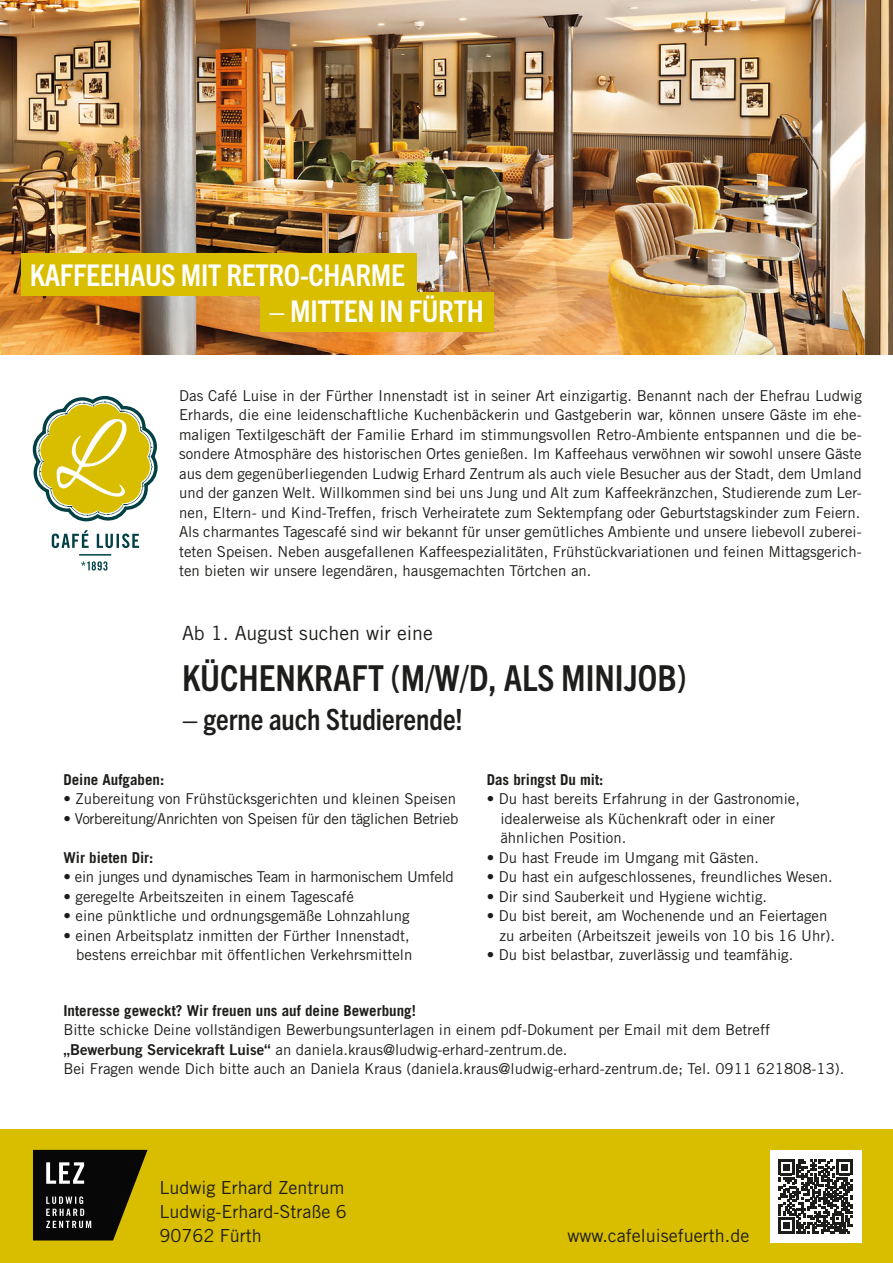
<style>
.page{position:relative;width:893px;height:1263px;background:#fff}
.page>*{position:absolute;margin:0;border:0;box-sizing:border-box;transform-origin:0 0}
.t1{font:700 condensed 35.85px "Trade Gothic Next LT Pro";color:#1d1d1b}
.t2{font:700 condensed 30px "Trade Gothic Next LT Pro";letter-spacing:-.01em;color:#fff}
.t3{font:700 condensed 29.4px "Trade Gothic Next LT Pro";color:#1d1d1b}
.t4{font:19.5px "Trade Gothic LT Std";color:#1d1d1b}
.t5{font:18px/24px "Trade Gothic LT Std";color:#1d1d1b}
.t6{font:15px/19.5px "Trade Gothic LT Std";color:#1d1d1b}
.t7{font:15px "Trade Gothic LT Std";letter-spacing:-.02em;color:#1d1d1b}
.t8{font:700 15px "Trade Gothic LT Std";color:#1d1d1b}
.s1{font-family:"Trade Gothic LT Std Bd 2"}
</style>
<div class="page">
<div style="left:0;top:1129px;width:893px;height:134px;background:#d9be00"></div>
<img style="left:0;top:0;width:893px;height:354px">
<svg style="left:81px;top:561px;width:27px;height:9px"></svg>
<svg style="left:52px;top:530px;width:87px;height:18px"></svg>
<hr style="left:79px;top:554px;width:32px;height:2px;background:#014044">
<svg style="left:32px;top:395px;width:126px;height:127px"></svg>
<div style="left:770px;top:1150px;width:91px;height:92px;background:#fff"></div>
<svg style="left:779px;top:1159px;width:73px;height:74px"></svg>
<svg style="left:33px;top:1150px;width:115px;height:90px;background:#383417"></svg>
<div style="left:260px;top:292px;width:234px;height:39px;background:#d9be00"></div>
<div style="left:21px;top:253px;width:396px;height:43px;background:#d9be00"></div>
<h2 class="t2" style="left:30px;top:254px;width:377px">KAFFEEHAUS MIT RETRO-CHARME</h2>
<h2 class="t2" style="left:269px;top:290px;width:217px">– MITTEN IN FÜRTH</h2>
<p class="t6" style="left:179px;top:386px;width:684px;text-align:justify">Das Café Luise in der Fürther Innenstadt ist in seiner Art einzigartig. Benannt nach der Ehefrau Ludwig Erhards, die eine leidenschaftliche Kuchenbäckerin und Gastgeberin war, können unsere Gäste im ehe&shy;maligen Textilgeschäft der Familie Erhard im stimmungsvollen Retro-Ambiente entspannen und die be&shy;sondere Atmosphäre des historischen Ortes genießen. Im Kaffeehaus verwöhnen wir sowohl unsere Gäste aus dem gegenüberliegenden Ludwig Erhard Zentrum als auch viele Besucher aus der Stadt, dem Umland und der ganzen Welt. Willkommen sind bei uns Jung und Alt zum Kaffeekränzchen, Studierende zum Ler&shy;nen, Eltern- und Kind-Treffen, frisch Verheiratete zum Sektempfang oder Geburtstagskinder zum Feiern.<br>Als charmantes Tagescafé sind wir bekannt für unser gemütliches Ambiente und unsere liebevoll zuberei&shy;teten Speisen. Neben ausgefallenen Kaffeespezialitäten, Frühstückvariationen und feinen Mittagsgerich&shy;ten bieten wir unsere legendären, hausgemachten Törtchen an.</p>
<h3 class="t4" style="left:182px;top:621px;width:252px">Ab 1. August suchen wir eine</h3>
<h1 class="t1" style="left:182px;top:653px;width:506px">KÜCHENKRAFT (M/W/D, ALS MINIJOB)</h1>
<h3 class="t3" style="left:182px;top:699px;width:282px">– gerne auch Studierende!</h3>
<p class="t8" style="left:63px;top:770px;width:102px">Deine Aufgaben:</p>
<p class="t6" style="left:63px;top:789px;width:394px">• Zubereitung von Frühstücksgerichten und kleinen Speisen</p>
<p class="t7" style="left:63px;top:809px;width:396px">• Vorbereitung/Anrichten von Speisen für den täglichen Betrieb</p>
<p class="t8" style="left:63px;top:848px;width:92px">Wir bieten Dir:</p>
<p class="t7" style="left:63px;top:868px;width:392px">• ein junges und dynamisches Team in harmonischem Umfeld</p>
<p class="t6" style="left:63px;top:887px;width:292px">• geregelte Arbeitszeiten in einem Tagescafé</p>
<p class="t6" style="left:63px;top:906px;width:348px">• eine pünktliche und ordnungsgemäße Lohnzahlung</p>
<p class="t6" style="left:63px;top:926px;width:350px;text-align:right">• einen Arbeitsplatz inmitten der Fürther Innenstadt, bestens erreichbar mit öffentlichen Verkehrsmitteln</p>
<p class="t8" style="left:487px;top:770px;width:118px">Das bringst Du mit:</p>
<p class="t6" style="left:500px;top:789px;width:301px;text-indent:-14px">• Du hast bereits Erfahrung in der Gastronomie, idealerweise als Küchenkraft oder in einer ähnlichen Position.</p>
<p class="t6" style="left:487px;top:848px;width:274px">• Du hast Freude im Umgang mit Gästen.</p>
<p class="t6" style="left:487px;top:867px;width:348px">• Du hast ein aufgeschlossenes, freundliches Wesen.</p>
<p class="t6" style="left:487px;top:887px;width:282px">• Dir sind Sauberkeit und Hygiene wichtig.</p>
<p class="t6" style="left:500px;top:906px;width:337px;text-indent:-13px">• Du bist bereit, am Wochenende und an Feiertagen zu arbeiten (Arbeitszeit jeweils von 10 bis 16 Uhr).</p>
<p class="t6" style="left:487px;top:945px;width:308px">• Du bist belastbar, zuverlässig und teamfähig.</p>
<p class="t8" style="left:63px;top:1001px;width:354px">Interesse geweckt? Wir freuen uns auf deine Bewerbung!</p>
<p class="t6" style="left:63px;top:1020px;width:782px">Bitte schicke Deine vollständigen Bewerbungsunterlagen in einem pdf-Dokument per Email mit dem Betreff <span class="s1">„Bewerbung Servicekraft Luise“</span> an daniela.kraus@ludwig-erhard-zentrum.de.<br>Bei Fragen wende Dich bitte auch an Daniela Kraus (daniela.kraus@ludwig-erhard-zentrum.de; Tel. 0911 621808-13).</p>
<p class="t5" style="left:159px;top:1175px;width:189px">Ludwig Erhard Zentrum<br>Ludwig-Erhard-Straße 6<br>90762 Fürth</p>
<p class="t5" style="left:567px;top:1223px;width:184px">www.cafeluisefuerth.de</p>
</div>
